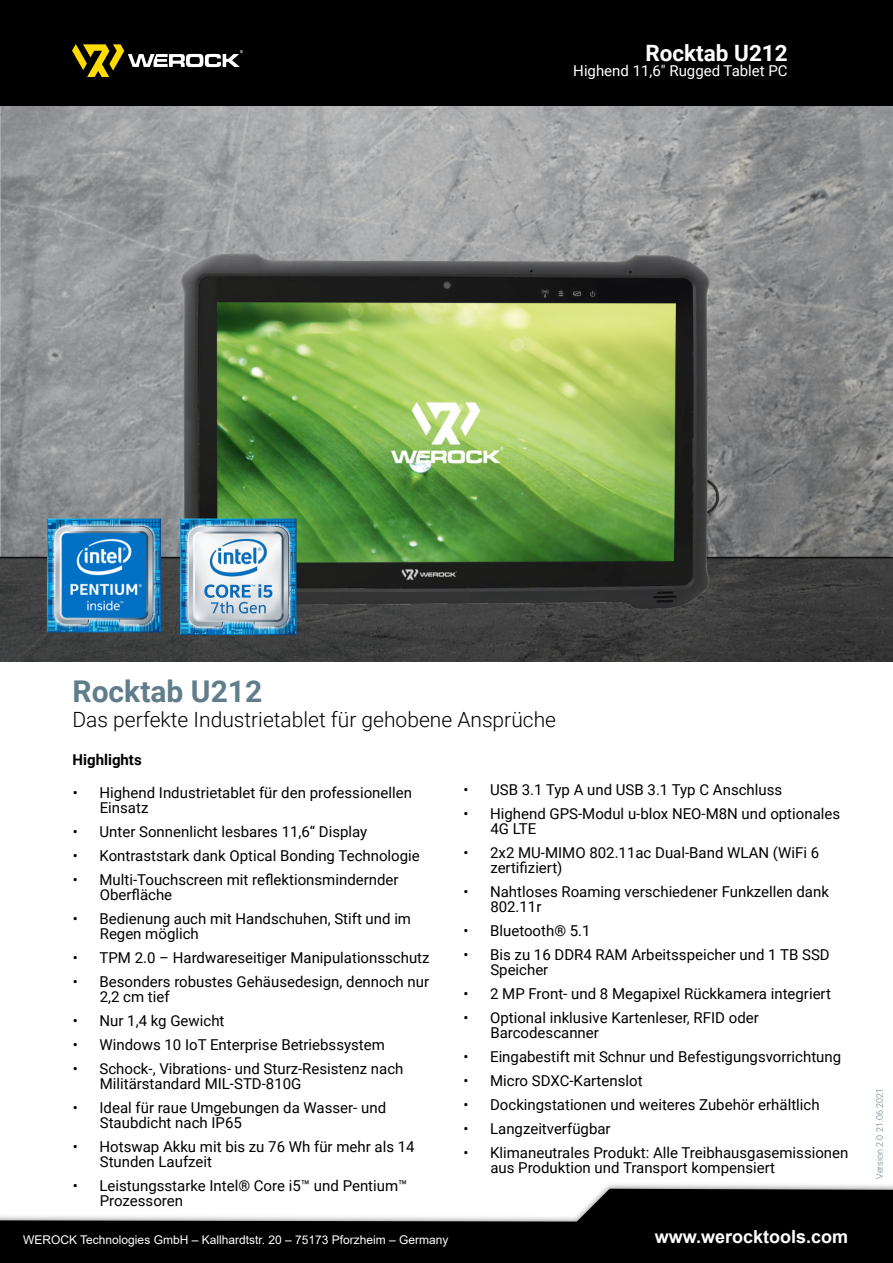
<style>
.page{position:relative;width:893px;height:1263px;background:#fff}
.page>*{position:absolute;margin:0;border:0;box-sizing:border-box;transform-origin:0 0}
.t1{font:700 30px "Roboto";color:#607d8b}
.t2{font:700 22.5px "Roboto";color:#fff}
.t3{font:300 21px "Roboto";color:#000}
.t4{font:700 18px "Arial";color:#fff}
.t5{font:15px/15px "Roboto";color:#000}
.t6{font:15px "Roboto";color:#fff}
.t7{font:700 15px "Roboto";color:#000}
.t8{font:12px "Arial";color:#fff}
.t9{font:300 9px "Roboto";color:#607d8b}
</style>
<div class="page">
<div style="left:0;top:0;width:893px;height:106px;background:#000"></div>
<svg style="left:0;top:1189px;width:893px;height:74px;fill:#000"></svg>
<img style="left:73px;top:45px;width:170px;height:32px">
<img style="left:0;top:107px;width:893px;height:554px">
<h2 class="t2" style="left:645px;top:44px;width:144px">Rocktab U212</h2>
<p class="t6" style="left:573px;top:65px;width:216px">Highend 11,6" Rugged Tablet PC</p>
<h1 class="t1" style="left:73px;top:679px;width:191px">Rocktab U212</h1>
<h3 class="t3" style="left:73px;top:712px;width:485px">Das perfekte Industrietablet für gehobene Ansprüche</h3>
<p class="t7" style="left:73px;top:753px;width:71px">Highlights</p>
<p class="t5" style="left:100px;top:786px;width:314px;text-indent:-27px">• Highend Industrietablet für den professionellen<br>Einsatz</p>
<p class="t5" style="left:73px;top:825px;width:296px">• Unter Sonnenlicht lesbares 11,6“ Display</p>
<p class="t5" style="left:73px;top:849px;width:349px">• Kontraststark dank Optical Bonding Technologie</p>
<p class="t5" style="left:100px;top:873px;width:300px;text-indent:-27px">• Multi-Touchscreen mit reflektionsmindernder<br>Oberfläche</p>
<p class="t5" style="left:100px;top:912px;width:313px;text-indent:-27px">• Bedienung auch mit Handschuhen, Stift und im<br>Regen möglich</p>
<p class="t5" style="left:73px;top:951px;width:358px">• TPM 2.0 – Hardwareseitiger Manipulationsschutz</p>
<p class="t5" style="left:100px;top:975px;width:331px;text-indent:-27px">• Besonders robustes Gehäusedesign, dennoch nur<br>2,2 cm tief</p>
<p class="t5" style="left:73px;top:1014px;width:153px">• Nur 1,4 kg Gewicht</p>
<p class="t5" style="left:73px;top:1038px;width:314px">• Windows 10 IoT Enterprise Betriebssystem</p>
<p class="t5" style="left:100px;top:1062px;width:305px;text-indent:-27px">• Schock-, Vibrations- und Sturz-Resistenz nach<br>Militärstandard MIL-STD-810G</p>
<p class="t5" style="left:100px;top:1101px;width:288px;text-indent:-27px">• Ideal für raue Umgebungen da Wasser- und<br>Staubdicht nach IP65</p>
<p class="t5" style="left:100px;top:1140px;width:316px;text-indent:-27px">• Hotswap Akku mit bis zu 76 Wh für mehr als 14<br>Stunden Laufzeit</p>
<p class="t5" style="left:100px;top:1179px;width:309px;text-indent:-27px">• Leistungsstarke Intel® Core i5™ und Pentium™<br>Prozessoren</p>
<p class="t5" style="left:463px;top:784px;width:320px">• USB 3.1 Typ A und USB 3.1 Typ C Anschluss</p>
<p class="t5" style="left:490px;top:808px;width:351px;text-indent:-27px">• Highend GPS-Modul u-blox NEO-M8N und optionales<br>4G LTE</p>
<p class="t5" style="left:490px;top:847px;width:330px;text-indent:-27px">• 2x2 MU-MIMO 802.11ac Dual-Band WLAN (WiFi 6 zertifiziert)</p>
<p class="t5" style="left:490px;top:886px;width:340px;text-indent:-27px">• Nahtloses Roaming verschiedener Funkzellen dank<br>802.11r</p>
<p class="t5" style="left:463px;top:925px;width:129px">• Bluetooth® 5.1</p>
<p class="t5" style="left:490px;top:949px;width:341px;text-indent:-27px">• Bis zu 16 DDR4 RAM Arbeitsspeicher und 1 TB SSD<br>Speicher</p>
<p class="t5" style="left:463px;top:988px;width:369px">• 2 MP Front- und 8 Megapixel Rückkamera integriert</p>
<p class="t5" style="left:490px;top:1012px;width:270px;text-indent:-27px">• Optional inklusive Kartenleser, RFID oder<br>Barcodescanner</p>
<p class="t5" style="left:463px;top:1051px;width:379px">• Eingabestift mit Schnur und Befestigungsvorrichtung</p>
<p class="t5" style="left:463px;top:1075px;width:181px">• Micro SDXC-Kartenslot</p>
<p class="t5" style="left:463px;top:1099px;width:358px">• Dockingstationen und weiteres Zubehör erhältlich</p>
<p class="t5" style="left:463px;top:1123px;width:149px">• Langzeitverfügbar</p>
<p class="t5" style="left:490px;top:1147px;width:360px;text-indent:-27px">• Klimaneutrales Produkt: Alle Treibhausgasemissionen aus Produktion und Transport kompensiert</p>
<p class="t8" style="left:23px;top:1235px;width:427px">WEROCK Technologies GmbH ‒ Kallhardtstr. 20 ‒ 75173 Pforzheim ‒ Germany</p>
<p class="t4" style="left:655px;top:1229px;width:195px">www.werocktools.com</p>
<p class="t9" style="left:876px;top:1178px;width:92px;rotate:-90deg">Version 2.0 21.06.2021</p>
</div>
